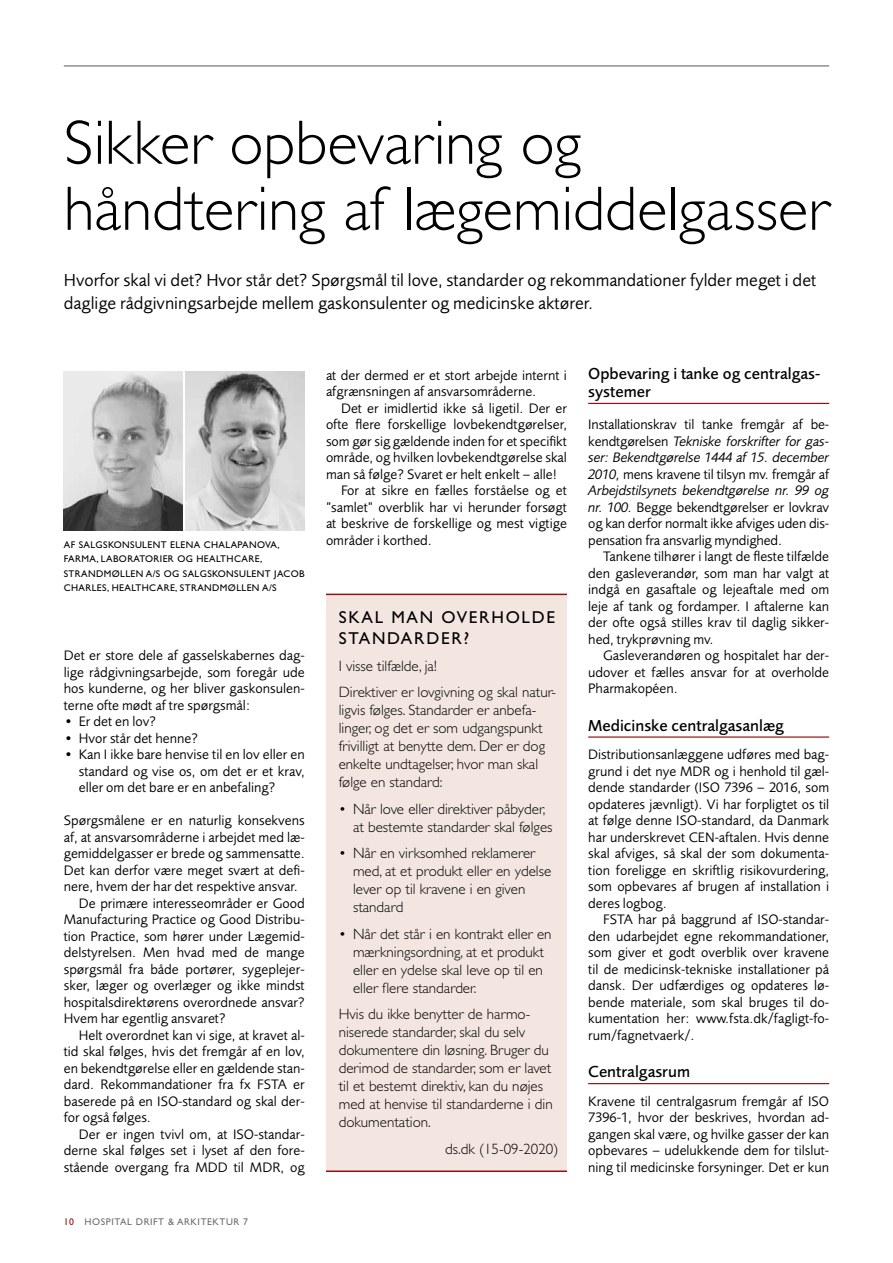
<style>
.page{position:relative;width:893px;height:1263px;background:#fff}
.page>*{position:absolute;margin:0;border:0;box-sizing:border-box;transform-origin:0 0}
.t1{font:300 63px/66px "Gill Sans Std";letter-spacing:-.005em;color:#000}
.t2{font:18px/22.5px "Foundry Sans";color:#000}
.t3{font:17.25px/21px "Gill Sans Std";letter-spacing:.1em;color:#000}
.t4{font:500 16.5px/18px "Foundry Sans";color:#000}
.t5{font:300 15px/18px "Gill Sans Std";color:#000}
.t6{font:14.25px/16.5px "Foundry Sans";color:#000;text-align:justify}
.t7{font:9.75px/14.2px "Gill Sans Std";letter-spacing:.04em;color:#000}
.t8{font:9.75px "Gill Sans Std";letter-spacing:.06em;color:#6e6e6e}
.s1{color:#921211}
.s2{font-style:italic}
</style>
<div class="page">
<hr style="left:64px;top:65px;width:765px;height:1px;background:#565655">
<hr style="left:588px;top:403px;width:241px;height:1px;background:#921211">
<hr style="left:588px;top:736px;width:241px;height:2px;background:#921211">
<hr style="left:588px;top:1083px;width:241px;height:1px;background:#921211">
<img style="left:64px;top:371px;width:119px;height:160px">
<img style="left:186px;top:371px;width:119px;height:160px">
<div style="left:326px;top:594px;width:241px;height:577px;background:#f3e5e0"></div>
<hr style="left:326px;top:1170px;width:241px;height:2px;background:#921211">
<hr style="left:326px;top:594px;width:241px;height:1px;background:#921211">
<h1 class="t1" style="left:64px;top:110px;width:767px">Sikker opbevaring og håndtering af lægemiddelgasser</h1>
<p class="t2" style="left:64px;top:269px;width:754px">Hvorfor skal vi det? Hvor står det? Spørgsmål til love, standarder og rekommandationer fylder meget i det daglige rådgivningsarbejde mellem gaskonsulenter og medicinske aktører.</p>
<p class="t7" style="left:64px;top:538px;width:242px">AF SALGSKONSULENT ELENA CHALAPANOVA, FARMA, LABORATORIER OG HEALTHCARE, STRANDMØLLEN A/S OG SALGSKONSULENT JACOB CHARLES, HEALTHCARE, STRANDMØLLEN A/S</p>
<p class="t6" style="left:64px;top:647px;width:242px">Det er store dele af gasselskabernes dag&shy;lige rådgivningsarbejde, som foregår ude hos kunderne, og her bliver gaskonsulen&shy;terne ofte mødt af tre spørgsmål:</p>
<p class="t6" style="left:64px;top:713px;width:94px">• Er det en lov?</p>
<p class="t6" style="left:64px;top:730px;width:136px">• Hvor står det henne?</p>
<p class="t6" style="left:79px;top:746px;width:227px;text-indent:-15px">• Kan I ikke bare henvise til en lov eller en standard og vise os, om det er et krav, eller om det bare er en anbefaling?</p>
<p class="t6" style="left:64px;top:812px;width:242px">Spørgsmålene er en naturlig konsekvens</p>
<p class="t6" style="left:64px;top:829px;width:242px">af, at ansvarsområderne i arbejdet med læ-</p>
<p class="t6" style="left:64px;top:845px;width:242px">gemiddelgasser er brede og sammensatte.</p>
<p class="t6" style="left:64px;top:862px;width:242px">Det kan derfor være meget svært at defi-</p>
<p class="t6" style="left:64px;top:878px;width:236px">nere, hvem der har det respektive ansvar.</p>
<p class="t6" style="left:79px;top:895px;width:227px">De primære interesseområder er Good</p>
<p class="t6" style="left:64px;top:911px;width:242px">Manufacturing Practice og Good Distribu-</p>
<p class="t6" style="left:64px;top:928px;width:242px">tion Practice, som hører under Lægemid-</p>
<p class="t6" style="left:64px;top:944px;width:242px">delstyrelsen. Men hvad med de mange</p>
<p class="t6" style="left:64px;top:961px;width:242px">spørgsmål fra både portører, sygeplejer-</p>
<p class="t6" style="left:64px;top:977px;width:242px">sker, læger og overlæger og ikke mindst</p>
<p class="t6" style="left:64px;top:994px;width:242px">hospitalsdirektørens overordnede ansvar?</p>
<p class="t6" style="left:64px;top:1010px;width:163px">Hvem har egentlig ansvaret?</p>
<p class="t6" style="left:79px;top:1027px;width:227px">Helt overordnet kan vi sige, at kravet al-</p>
<p class="t6" style="left:64px;top:1043px;width:242px">tid skal følges, hvis det fremgår af en lov,</p>
<p class="t6" style="left:64px;top:1060px;width:242px">en bekendtgørelse eller en gældende stan-</p>
<p class="t6" style="left:64px;top:1076px;width:242px">dard. Rekommandationer fra fx FSTA er</p>
<p class="t6" style="left:64px;top:1093px;width:242px">baserede på en ISO-standard og skal der-</p>
<p class="t6" style="left:64px;top:1109px;width:89px">for også følges.</p>
<p class="t6" style="left:79px;top:1126px;width:227px">Der er ingen tvivl om, at ISO-standar-</p>
<p class="t6" style="left:64px;top:1142px;width:242px">derne skal følges set i lyset af den fore-</p>
<p class="t6" style="left:64px;top:1159px;width:242px">stående overgang fra MDD til MDR, og</p>
<p class="t8" style="left:64px;top:1216px;width:186px"><span class="s1">10</span> HOSPITAL DRIFT &amp; ARKITEKTUR 7</p>
<p class="t6" style="left:326px;top:367px;width:242px">at der dermed er et stort arbejde internt i afgrænsningen af ansvarsområderne.</p>
<p class="t6" style="left:341px;top:400px;width:227px">Det er imidlertid ikke så ligetil. Der er</p>
<p class="t6" style="left:326px;top:416px;width:242px">ofte flere forskellige lovbekendtgørelser,</p>
<p class="t6" style="left:326px;top:433px;width:242px">som gør sig gældende inden for et specifikt</p>
<p class="t6" style="left:326px;top:449px;width:242px">område, og hvilken lovbekendtgørelse skal</p>
<p class="t6" style="left:326px;top:466px;width:233px">man så følge? Svaret er helt enkelt – alle!</p>
<p class="t6" style="left:341px;top:482px;width:227px">For at sikre en fælles forståelse og et</p>
<p class="t6" style="left:326px;top:499px;width:242px">”samlet” overblik har vi herunder forsøgt</p>
<p class="t6" style="left:326px;top:515px;width:242px">at beskrive de forskellige og mest vigtige</p>
<p class="t6" style="left:326px;top:532px;width:108px">områder i korthed.</p>
<p class="t3" style="left:339px;top:607px;width:218px">SKAL MAN OVERHOLDE<br>STANDARDER?</p>
<p class="t5" style="left:339px;top:652px;width:219px;line-height:26.5px">I visse tilfælde, ja!<br>Direktiver er lovgivning og skal natur-</p>
<p class="t5" style="left:339px;top:701px;width:208px">ligvis følges. Standarder er anbefa&shy;linger, og det er som udgangspunkt frivilligt at benytte dem. Der er dog enkelte undtagelser, hvor man skal følge en standard:</p>
<p class="t5" style="left:353px;top:800px;width:201px;text-indent:-14px">• Når love eller direktiver påbyder, at bestemte standarder skal følges</p>
<p class="t5" style="left:353px;top:844px;width:200px;text-indent:-14px">• Når en virksomhed reklamerer med, at et produkt eller en ydelse lever op til kravene i en given standard</p>
<p class="t5" style="left:353px;top:925px;width:200px;text-indent:-14px">• Når det står i en kontrakt eller en mærkningsordning, at et produkt eller en ydelse skal leve op til en eller flere standarder.</p>
<p class="t5" style="left:339px;top:1005px;width:215px">Hvis du ikke benytter de harmo&shy;niserede standarder, skal du selv dokumentere din løsning. Bruger du derimod de standarder, som er lavet til et bestemt direktiv, kan du nøjes med at henvise til standarderne i din dokumentation.</p>
<p class="t5" style="left:445px;top:1140px;width:115px">ds.dk (15-09-2020)</p>
<p class="t4" style="left:588px;top:364px;width:233px">Opbevaring i tanke og centralgas&shy;systemer</p>
<p class="t6" style="left:588px;top:416px;width:242px">Installationskrav til tanke fremgår af be&shy;kendtgørelsen <span class="s2">Tekniske forskrifter for gas&shy;ser: Bekendtgørelse 1444 af 15. december 2010,</span> mens kravene til tilsyn mv. fremgår af <span class="s2">Arbejdstilsynets bekendtgørelse nr. 99 og nr. 100.</span> Begge bekendtgørelser er lovkrav og kan derfor normalt ikke afviges uden dis&shy;pensation fra ansvarlig myndighed.</p>
<p class="t6" style="left:588px;top:548px;width:242px;text-indent:15px">Tankene tilhører i langt de fleste tilfælde den gasleverandør, som man har valgt at indgå en gasaftale og lejeaftale med om leje af tank og fordamper. I aftalerne kan der ofte også stilles krav til daglig sikker&shy;hed, trykprøvning mv.</p>
<p class="t6" style="left:588px;top:647px;width:242px;text-indent:15px">Gasleverandøren og hospitalet har der&shy;udover et fælles ansvar for at overholde Pharmakopéen.</p>
<p class="t4" style="left:588px;top:716px;width:197px">Medicinske centralgasanlæg</p>
<p class="t6" style="left:588px;top:746px;width:242px">Distributionsanlæggene udføres med bag&shy;grund i det nye MDR og i henhold til gæl&shy;dende standarder (ISO 7396 – 2016, som opdateres jævnligt). Vi har forpligtet os til at følge denne ISO-standard, da Danmark har underskrevet CEN-aftalen. Hvis denne skal afviges, så skal der som dokumenta&shy;tion foreligge en skriftlig risikovurdering, som opbevares af brugen af installation i deres logbog.</p>
<p class="t6" style="left:588px;top:911px;width:242px;text-indent:15px">FSTA har på baggrund af ISO-standar&shy;den udarbejdet egne rekommandationer, som giver et godt overblik over kravene til de medicinsk-tekniske installationer på dansk. Der udfærdiges og opdateres lø&shy;bende materiale, som skal bruges til do&shy;kumentation her: www.fsta.dk/fagligt-fo&shy;rum/fagnetvaerk/.</p>
<p class="t4" style="left:588px;top:1062px;width:103px">Centralgasrum</p>
<p class="t6" style="left:588px;top:1093px;width:242px">Kravene til centralgasrum fremgår af ISO 7396-1, hvor der beskrives, hvordan ad&shy;gangen skal være, og hvilke gasser der kan opbevares – udelukkende dem for tilslut&shy;ning til medicinske forsyninger. Det er kun</p>
</div>
